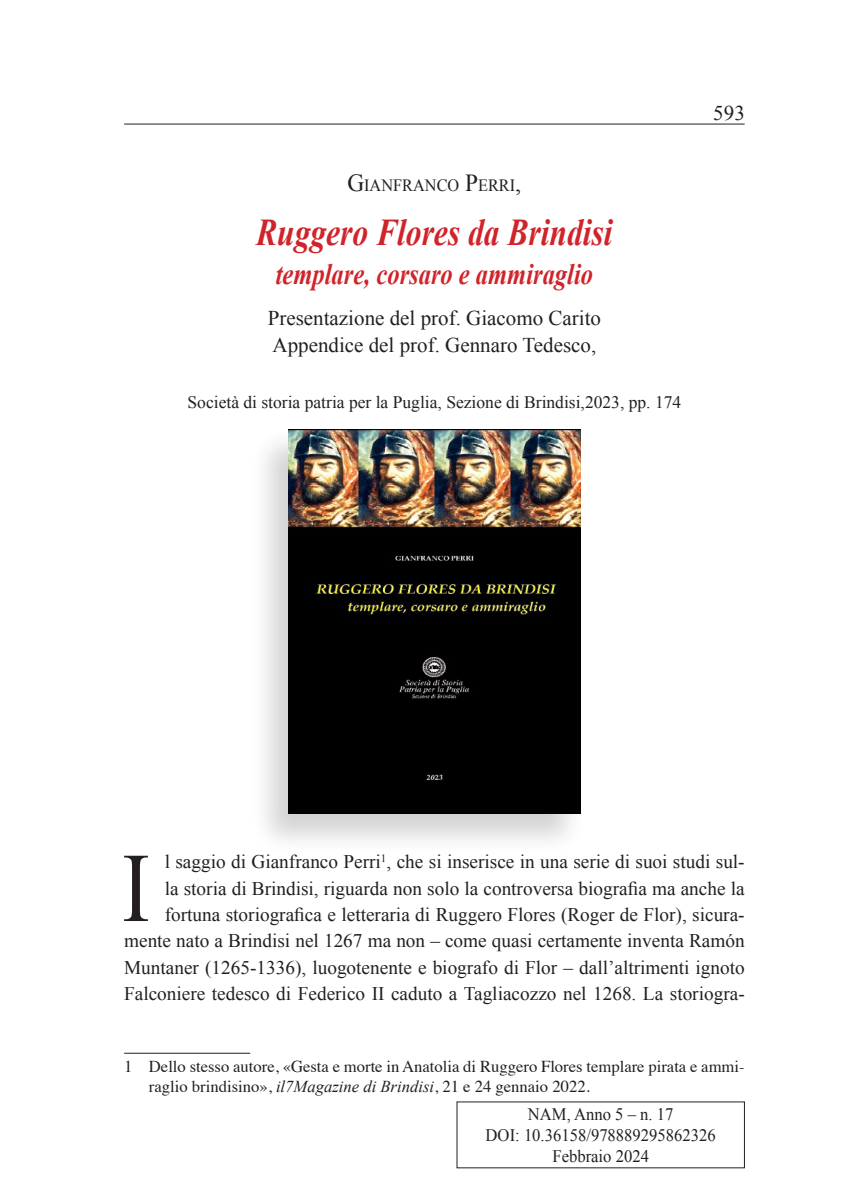
<style>
.page{position:relative;width:844px;height:1191px;background:#fff}
.page>*{position:absolute;margin:0;border:0;box-sizing:border-box;transform-origin:0 0}
.t1{font:98.52px "Times New Roman";color:#231f20;scale:.85 1}
.t2{font:italic 700 37.8px "Times New Roman";color:#d1232a;scale:.83 1}
.t3{font:italic 700 29.4px "Times New Roman";color:#d1232a;scale:.83 1}
.t4{font:21px/26.2px "Times New Roman";color:#231f20}
.t5{font:19.25px/26.2px "Times New Roman";color:#231f20;text-align:right}
.t6{font:17.5px "Times New Roman";color:#231f20}
.t7{font:17.5px/21px "Times New Roman";color:#231f20;text-align:center;scale:.95 1}
.t8{font:17.15px "Times New Roman";color:#231f20;scale:.95 1}
.t9{font:16.62px/19.2px "Times";color:#231f20}
.s1{font-size:24.5px}
.s2{font-family:"Times New Roman";font-style:italic}
.s3{font-style:inherit}
</style>
<div class="page">
<hr style="left:124px;top:124px;width:620px;height:1px;background:#231f20">
<hr style="left:124px;top:1053px;width:126px;height:1px;background:#231f20">
<div style="left:251px;top:426px;width:335px;height:428px;background:#231f20;opacity:.2"></div>
<img style="left:288px;top:430px;width:292px;height:384px">
<p class="t8" style="left:347px;top:173px;width:185px"><span class="s1">G</span>IANFRANCO <span class="s1">P</span>ERRI<span class="s1">,</span></p>
<h2 class="t2" style="left:256px;top:205px;width:431px">Ruggero Flores da Brindisi</h2>
<h3 class="t3" style="left:275px;top:254px;width:384px">templare, corsaro e ammiraglio</h3>
<p class="t4" style="left:268px;top:305px;width:335px">Presentazione del prof. Giacomo Carito<br>Appendice del prof. Gennaro Tedesco,</p>
<p class="t6" style="left:187px;top:391px;width:495px">Società di storia patria per la Puglia, Sezione di Brindisi,2023, pp. 174</p>
<p class="t4" style="left:713px;top:99px;width:33px">593</p>
<p class="t5" style="left:124px;top:848px;width:622px">l saggio di Gianfranco Perri<sup>1</sup>, che si inserisce in una serie di suoi studi sul-<br>la storia di Brindisi, riguarda non solo la controversa biografia ma anche la fortuna storiografica e letteraria di Ruggero Flores (Roger de Flor), sicura&shy;mente nato a Brindisi nel 1267 ma non – come quasi certamente inventa Ramón Muntaner (1265-1336), luogotenente e biografo di Flor – dall’altrimenti ignoto Falconiere tedesco di Federico II caduto a Tagliacozzo nel 1268. La storiogra-</p>
<h1 class="t1" style="left:122px;top:821px;width:34px">I</h1>
<p class="t9" style="left:149px;top:1055px;width:597px;text-indent:-25px">1 Dello stesso autore, «Gesta e morte in Anatolia di Ruggero Flores templare pirata e ammi&shy;raglio brindisino», <span class="s2">il7Magazine di Brindisi</span>, 21 e 24 gennaio 2022.</p>
<p class="t7" style="left:485px;top:1103px;width:244px">NAM, Anno 5 – n. 17<br>DOI: <span class="s3">10.36158/978889295862326<br></span>Febbraio 2024</p>
</div>
